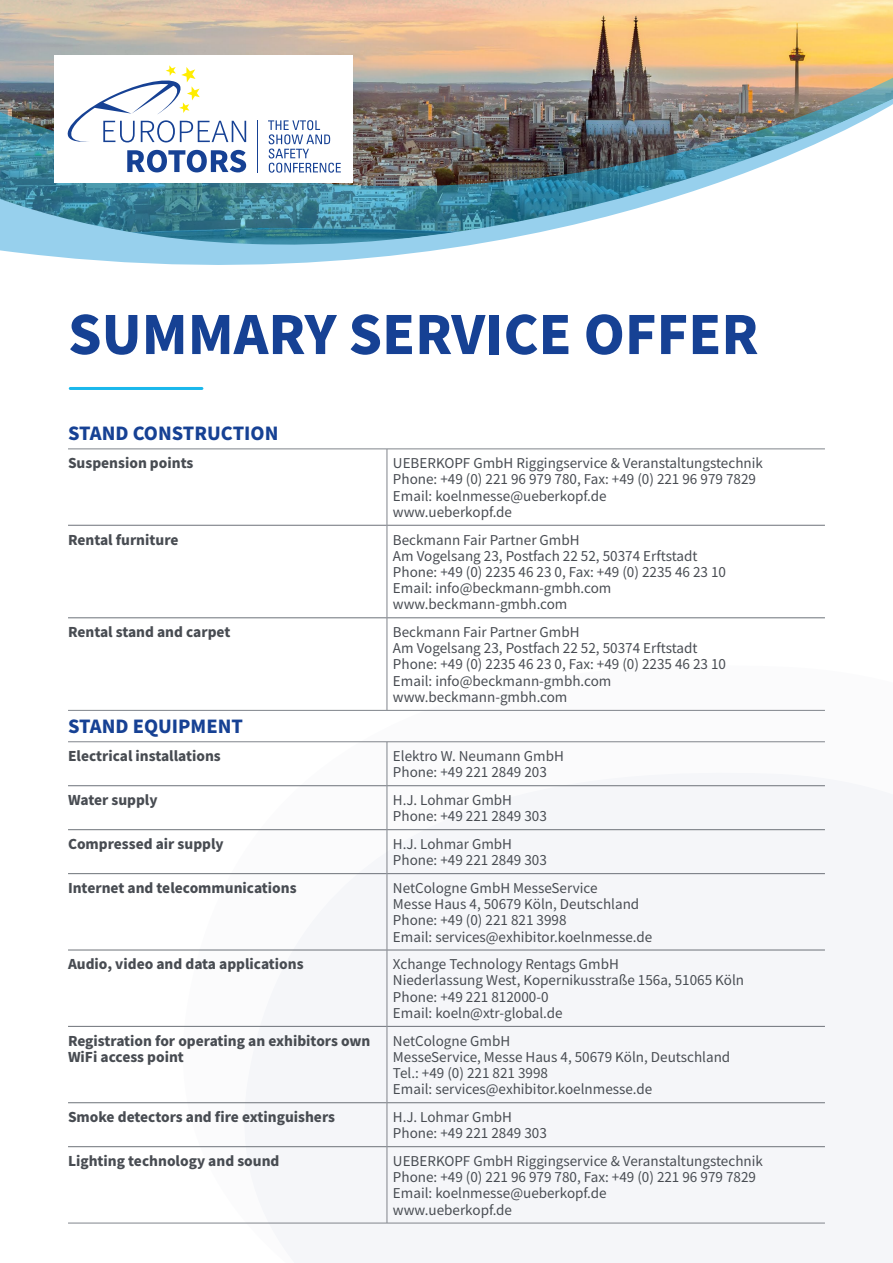
<style>
.page{position:relative;width:893px;height:1263px;background:#fff}
.page>*{position:absolute;margin:0;border:0;box-sizing:border-box;transform-origin:0 0}
.t1{font:900 52.5px "Noto Sans TC";color:#164194}
.t2{font:900 18px "Noto Sans TC";color:#164194}
.t3{font:13.5px/16.2px "Noto Sans TC";color:#484c52}
.t4{font:900 13.5px/16.2px "Noto Sans TC";color:#484c52}
</style>
<div class="page">
<svg style="left:136px;top:658px;width:689px;height:565px"></svg>
<div style="left:202px;top:768px;width:623px;height:455px;background:#f5f6f9"></div>
<img style="left:0;top:0;width:893px;height:78px">
<img style="left:0;top:78px;width:893px;height:21px">
<img style="left:0;top:99px;width:893px;height:166px">
<div style="left:54px;top:55px;width:299px;height:128px;background:#fff"></div>
<svg style="left:268px;top:120px;width:73px;height:53px"></svg>
<svg style="left:127px;top:150px;width:119px;height:22px"></svg>
<hr style="left:257px;top:120px;width:1px;height:52px;background:#164194">
<svg style="left:67px;top:65px;width:179px;height:78px"></svg>
<hr style="left:68px;top:525px;width:319px;height:1px;background:#6d7279">
<hr style="left:387px;top:525px;width:438px;height:1px;background:#6d7279">
<hr style="left:68px;top:617px;width:319px;height:1px;background:#6d7279">
<hr style="left:387px;top:617px;width:438px;height:1px;background:#6d7279">
<hr style="left:68px;top:785px;width:319px;height:1px;background:#6d7279">
<hr style="left:387px;top:785px;width:438px;height:1px;background:#6d7279">
<hr style="left:68px;top:829px;width:319px;height:1px;background:#6d7279">
<hr style="left:387px;top:829px;width:438px;height:1px;background:#6d7279">
<hr style="left:68px;top:873px;width:319px;height:1px;background:#6d7279">
<hr style="left:387px;top:873px;width:438px;height:1px;background:#6d7279">
<hr style="left:68px;top:950px;width:319px;height:1px;background:#6d7279">
<hr style="left:387px;top:950px;width:438px;height:1px;background:#6d7279">
<hr style="left:68px;top:1026px;width:319px;height:1px;background:#6d7279">
<hr style="left:387px;top:1026px;width:438px;height:1px;background:#6d7279">
<hr style="left:68px;top:1102px;width:319px;height:1px;background:#6d7279">
<hr style="left:387px;top:1102px;width:438px;height:1px;background:#6d7279">
<hr style="left:68px;top:1146px;width:319px;height:1px;background:#6d7279">
<hr style="left:387px;top:1146px;width:438px;height:1px;background:#6d7279">
<hr style="left:68px;top:741px;width:319px;height:1px;background:#80848b">
<hr style="left:387px;top:741px;width:438px;height:1px;background:#80848b">
<hr style="left:387px;top:742px;width:1px;height:44px;background:#80848b">
<hr style="left:387px;top:786px;width:1px;height:44px;background:#80848b">
<hr style="left:387px;top:830px;width:1px;height:44px;background:#80848b">
<hr style="left:387px;top:874px;width:1px;height:76px;background:#80848b">
<hr style="left:387px;top:950px;width:1px;height:76px;background:#80848b">
<hr style="left:387px;top:1026px;width:1px;height:77px;background:#80848b">
<hr style="left:387px;top:1103px;width:1px;height:44px;background:#80848b">
<hr style="left:387px;top:1147px;width:1px;height:76px;background:#80848b">
<hr style="left:68px;top:1223px;width:319px;height:1px;background:#80848b">
<hr style="left:387px;top:1223px;width:438px;height:1px;background:#80848b">
<hr style="left:68px;top:449px;width:319px;height:1px;background:#80848b">
<hr style="left:387px;top:449px;width:438px;height:1px;background:#80848b">
<hr style="left:387px;top:449px;width:1px;height:76px;background:#80848b">
<hr style="left:387px;top:525px;width:1px;height:93px;background:#80848b">
<hr style="left:387px;top:618px;width:1px;height:92px;background:#80848b">
<hr style="left:68px;top:710px;width:319px;height:1px;background:#80848b">
<hr style="left:387px;top:710px;width:438px;height:1px;background:#80848b">
<hr style="left:70px;top:387px;width:132px;height:3px;background:#1ab8ec">
<h1 class="t1" style="left:68px;top:305px;width:692px">SUMMARY SERVICE OFFER</h1>
<h2 class="t2" style="left:68px;top:424px;width:212px">STAND CONSTRUCTION</h2>
<p class="t4" style="left:68px;top:455px;width:127px">Suspension points</p>
<p class="t3" style="left:393px;top:455px;width:371px">UEBERKOPF GmbH Riggingservice &amp; Veranstaltungstechnik Phone: +49 (0) 221 96 979 780, Fax: +49 (0) 221 96 979 7829<br>Email: koelnmesse@ueberkopf.de<br>www.ueberkopf.de</p>
<p class="t4" style="left:68px;top:532px;width:112px">Rental furniture</p>
<p class="t3" style="left:393px;top:532px;width:335px">Beckmann Fair Partner GmbH<br>Am Vogelsang 23, Postfach 22 52, 50374 Erftstadt Phone: +49 (0) 2235 46 23 0, Fax: +49 (0) 2235 46 23 10<br>Email: info@beckmann-gmbh.com www.beckmann-gmbh.com</p>
<p class="t4" style="left:68px;top:624px;width:164px">Rental stand and carpet</p>
<p class="t3" style="left:393px;top:624px;width:335px">Beckmann Fair Partner GmbH<br>Am Vogelsang 23, Postfach 22 52, 50374 Erftstadt Phone: +49 (0) 2235 46 23 0, Fax: +49 (0) 2235 46 23 10<br>Email: info@beckmann-gmbh.com www.beckmann-gmbh.com</p>
<h2 class="t2" style="left:68px;top:716px;width:176px">STAND EQUIPMENT</h2>
<p class="t4" style="left:68px;top:748px;width:154px">Electrical installations</p>
<p class="t3" style="left:393px;top:748px;width:172px">Elektro W. Neumann GmbH<br>Phone: +49 221 2849 203</p>
<p class="t4" style="left:68px;top:792px;width:91px">Water supply</p>
<p class="t3" style="left:393px;top:792px;width:155px">H.J. Lohmar GmbH<br>Phone: +49 221 2849 303</p>
<p class="t4" style="left:68px;top:836px;width:157px">Compressed air supply</p>
<p class="t3" style="left:393px;top:836px;width:155px">H.J. Lohmar GmbH<br>Phone: +49 221 2849 303</p>
<p class="t4" style="left:68px;top:880px;width:230px">Internet and telecommunications</p>
<p class="t3" style="left:393px;top:880px;width:261px">NetCologne GmbH MesseService<br>Messe Haus 4, 50679 Köln, Deutschland Phone: +49 (0) 221 821 3998<br>Email: services@exhibitor.koelnmesse.de</p>
<p class="t4" style="left:68px;top:956px;width:237px">Audio, video and data applications</p>
<p class="t3" style="left:393px;top:956px;width:353px">Xchange Technology Rentags GmbH<br>Niederlassung West, Kopernikusstraße 156a, 51065 Köln Phone: +49 221 812000-0<br>Email: koeln@xtr-global.de</p>
<p class="t4" style="left:68px;top:1033px;width:304px">Registration for operating an exhibitors own<br>WiFi access point</p>
<p class="t3" style="left:393px;top:1033px;width:339px">NetCologne GmbH<br>MesseService, Messe Haus 4, 50679 Köln, Deutschland Tel.: +49 (0) 221 821 3998<br>Email: services@exhibitor.koelnmesse.de</p>
<p class="t4" style="left:68px;top:1109px;width:268px">Smoke detectors and fire extinguishers</p>
<p class="t3" style="left:393px;top:1109px;width:155px">H.J. Lohmar GmbH<br>Phone: +49 221 2849 303</p>
<p class="t4" style="left:68px;top:1153px;width:213px">Lighting technology and sound</p>
<p class="t3" style="left:393px;top:1153px;width:371px">UEBERKOPF GmbH Riggingservice &amp; Veranstaltungstechnik Phone: +49 (0) 221 96 979 780, Fax: +49 (0) 221 96 979 7829<br>Email: koelnmesse@ueberkopf.de<br>www.ueberkopf.de</p>
</div>
